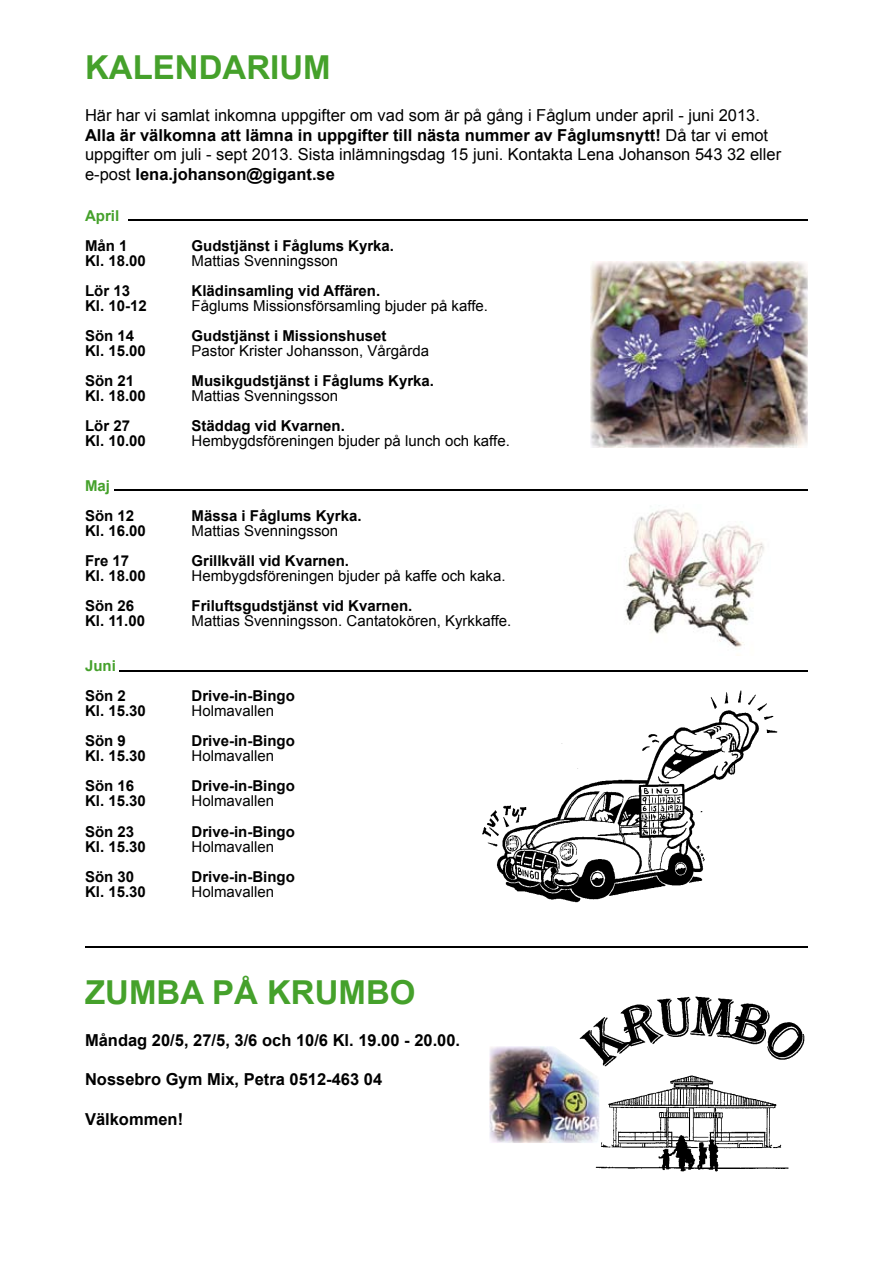
<style>
.page{position:relative;width:893px;height:1263px;background:#fff}
.page>*{position:absolute;margin:0;border:0;box-sizing:border-box;transform-origin:0 0}
.t1{font:700 33px "Arial";color:#45a12b}
.t2{font:16.5px/19.8px "Arial";color:#000}
.t3{font:700 16.5px "Arial";color:#000}
.t4{font:700 15px "Arial";color:#000}
.t5{font:15px "Arial";color:#000}
.t6{font:700 15px "Arial";color:#45a12b}
.s1{font-weight:700}
</style>
<div class="page">
<hr style="left:129px;top:219px;width:679px;height:1px;background:#000">
<hr style="left:114px;top:489px;width:694px;height:1px;background:#000">
<hr style="left:119px;top:670px;width:689px;height:1px;background:#000">
<img style="left:474px;top:671px;width:317px;height:232px">
<img style="left:591px;top:261px;width:217px;height:186px">
<img style="left:625px;top:509px;width:139px;height:147px">
<hr style="left:85px;top:946px;width:723px;height:2px;background:#000">
<img style="left:489px;top:1046px;width:82px;height:97px">
<img style="left:571px;top:996px;width:234px;height:176px">
<h1 class="t1" style="left:85px;top:46px;width:247px">KALENDARIUM</h1>
<p class="t2" style="left:85px;top:105px;width:698px">Här har vi samlat inkomna uppgifter om vad som är på gång i Fåglum under april - juni 2013.<br><span class="s1">Alla är välkomna att lämna in uppgifter till nästa nummer av Fåglumsnytt!</span> Då tar vi emot uppgifter om juli - sept 2013. Sista inlämningsdag 15 juni. Kontakta Lena Johanson 543 32 eller e-post <span class="s1">lena.johanson@gigant.se</span></p>
<p class="t6" style="left:85px;top:206px;width:36px">April</p>
<p class="t4" style="left:85px;top:236px;width:44px">Mån 1</p>
<p class="t4" style="left:192px;top:236px;width:204px">Gudstjänst i Fåglums Kyrka.</p>
<p class="t4" style="left:85px;top:251px;width:62px">Kl. 18.00</p>
<p class="t5" style="left:192px;top:251px;width:148px">Mattias Svenningsson</p>
<p class="t4" style="left:85px;top:281px;width:47px">Lör 13</p>
<p class="t4" style="left:192px;top:281px;width:190px">Klädinsamling vid Affären.</p>
<p class="t4" style="left:85px;top:296px;width:63px">Kl. 10-12</p>
<p class="t5" style="left:192px;top:296px;width:298px">Fåglums Missionsförsamling bjuder på kaffe.</p>
<p class="t4" style="left:85px;top:326px;width:51px">Sön 14</p>
<p class="t4" style="left:192px;top:326px;width:197px">Gudstjänst i Missionshuset</p>
<p class="t4" style="left:85px;top:341px;width:62px">Kl. 15.00</p>
<p class="t5" style="left:192px;top:341px;width:239px">Pastor Krister Johansson, Vårgårda</p>
<p class="t4" style="left:85px;top:371px;width:51px">Sön 21</p>
<p class="t4" style="left:192px;top:371px;width:244px">Musikgudstjänst i Fåglums Kyrka.</p>
<p class="t4" style="left:85px;top:386px;width:62px">Kl. 18.00</p>
<p class="t5" style="left:192px;top:386px;width:148px">Mattias Svenningsson</p>
<p class="t4" style="left:85px;top:416px;width:47px">Lör 27</p>
<p class="t4" style="left:192px;top:416px;width:155px">Städdag vid Kvarnen.</p>
<p class="t4" style="left:85px;top:431px;width:62px">Kl. 10.00</p>
<p class="t5" style="left:192px;top:431px;width:320px">Hembygdsföreningen bjuder på lunch och kaffe.</p>
<p class="t6" style="left:85px;top:476px;width:27px">Maj</p>
<p class="t4" style="left:85px;top:506px;width:51px">Sön 12</p>
<p class="t4" style="left:192px;top:506px;width:172px">Mässa i Fåglums Kyrka.</p>
<p class="t4" style="left:85px;top:521px;width:62px">Kl. 16.00</p>
<p class="t5" style="left:192px;top:521px;width:148px">Mattias Svenningsson</p>
<p class="t4" style="left:85px;top:551px;width:46px">Fre 17</p>
<p class="t4" style="left:192px;top:551px;width:159px">Grillkväll vid Kvarnen.</p>
<p class="t4" style="left:85px;top:566px;width:62px">Kl. 18.00</p>
<p class="t5" style="left:192px;top:566px;width:316px">Hembygdsföreningen bjuder på kaffe och kaka.</p>
<p class="t4" style="left:85px;top:596px;width:51px">Sön 26</p>
<p class="t4" style="left:192px;top:596px;width:222px">Friluftsgudstjänst vid Kvarnen.</p>
<p class="t4" style="left:85px;top:611px;width:62px">Kl. 11.00</p>
<p class="t5" style="left:192px;top:611px;width:321px">Mattias Svenningsson. Cantatokören, Kyrkkaffe.</p>
<p class="t6" style="left:85px;top:656px;width:32px">Juni</p>
<p class="t4" style="left:85px;top:686px;width:42px">Sön 2</p>
<p class="t4" style="left:192px;top:686px;width:105px">Drive-in-Bingo</p>
<p class="t4" style="left:85px;top:701px;width:62px">Kl. 15.30</p>
<p class="t5" style="left:192px;top:701px;width:84px">Holmavallen</p>
<p class="t4" style="left:85px;top:731px;width:42px">Sön 9</p>
<p class="t4" style="left:192px;top:731px;width:105px">Drive-in-Bingo</p>
<p class="t4" style="left:85px;top:746px;width:62px">Kl. 15.30</p>
<p class="t5" style="left:192px;top:746px;width:84px">Holmavallen</p>
<p class="t4" style="left:85px;top:776px;width:51px">Sön 16</p>
<p class="t4" style="left:192px;top:776px;width:105px">Drive-in-Bingo</p>
<p class="t4" style="left:85px;top:791px;width:62px">Kl. 15.30</p>
<p class="t5" style="left:192px;top:791px;width:84px">Holmavallen</p>
<p class="t4" style="left:85px;top:821px;width:51px">Sön 23</p>
<p class="t4" style="left:192px;top:821px;width:105px">Drive-in-Bingo</p>
<p class="t4" style="left:85px;top:836px;width:62px">Kl. 15.30</p>
<p class="t5" style="left:192px;top:836px;width:84px">Holmavallen</p>
<p class="t4" style="left:85px;top:866px;width:51px">Sön 30</p>
<p class="t4" style="left:192px;top:866px;width:105px">Drive-in-Bingo</p>
<p class="t4" style="left:85px;top:881px;width:62px">Kl. 15.30</p>
<p class="t5" style="left:192px;top:881px;width:84px">Holmavallen</p>
<h1 class="t1" style="left:85px;top:971px;width:332px">ZUMBA PÅ KRUMBO</h1>
<p class="t3" style="left:85px;top:1029px;width:377px">Måndag 20/5, 27/5, 3/6 och 10/6 Kl. 19.00 - 20.00.</p>
<p class="t3" style="left:85px;top:1068px;width:299px">Nossebro Gym Mix, Petra 0512-463 04</p>
<p class="t3" style="left:85px;top:1108px;width:100px">Välkommen!</p>
</div>
